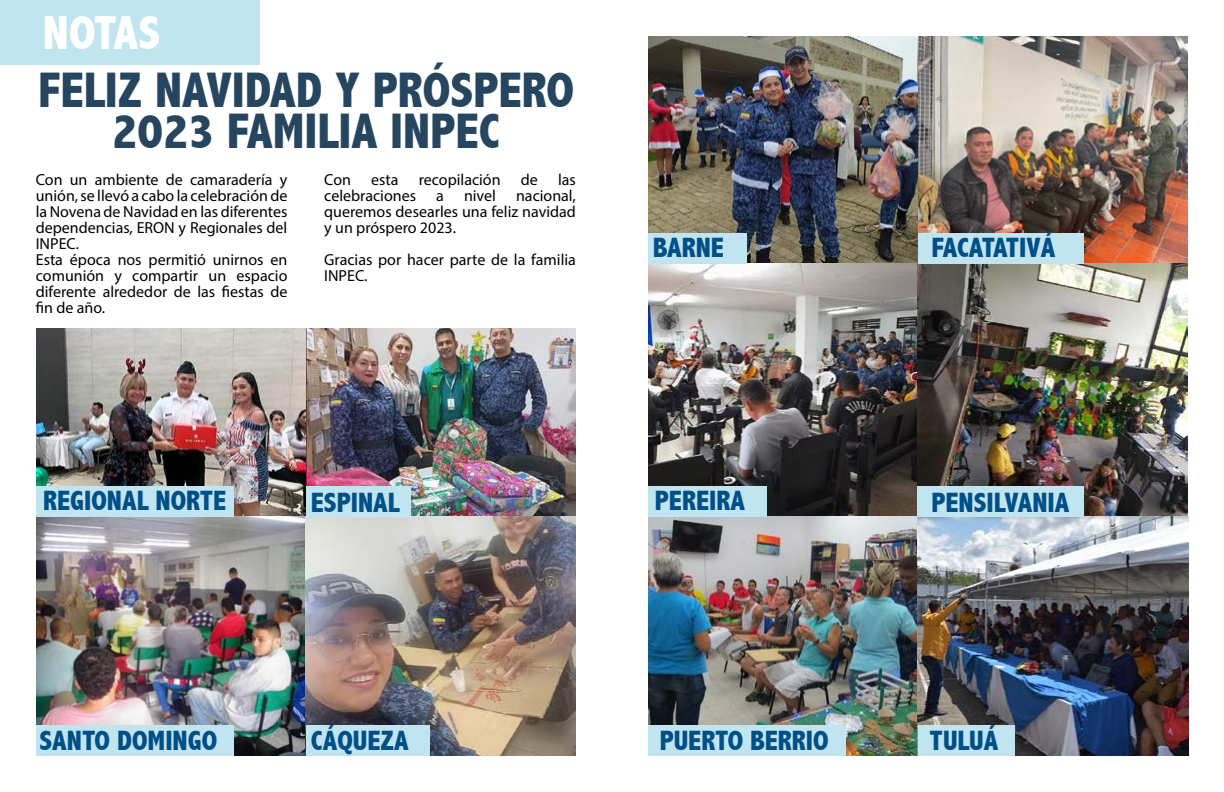
<style>
.page{position:relative;width:1224px;height:792px;background:#fff}
.page>*{position:absolute;margin:0;border:0;box-sizing:border-box;transform-origin:0 0}
.t1{font:800 condensed 50px/41px "Abadi";color:#26455e;text-align:center}
.t2{font:800 condensed 48px "Abadi";letter-spacing:-.015em;color:#fff}
.t3{font:800 condensed 28px "Abadi";color:#004f86}
.t4{font:16px/16px "Myriad Pro";color:#000}
</style>
<div class="page">
<div style="left:0;top:0;width:260px;height:64px;background:#c1e4f1"></div>
<img style="left:36px;top:329px;width:540px;height:427px">
<img style="left:648px;top:36px;width:540px;height:720px">
<div style="left:36px;top:486px;width:198px;height:30px;background:#c1e4f1"></div>
<div style="left:306px;top:486px;width:105px;height:30px;background:#c1e4f1"></div>
<div style="left:36px;top:726px;width:198px;height:30px;background:#c1e4f1"></div>
<div style="left:306px;top:726px;width:123px;height:30px;background:#c1e4f1"></div>
<div style="left:648px;top:233px;width:99px;height:30px;background:#c1e4f1"></div>
<div style="left:648px;top:486px;width:119px;height:30px;background:#c1e4f1"></div>
<div style="left:648px;top:726px;width:198px;height:30px;background:#c1e4f1"></div>
<div style="left:918px;top:233px;width:166px;height:30px;background:#c1e4f1"></div>
<div style="left:918px;top:486px;width:166px;height:30px;background:#c1e4f1"></div>
<div style="left:918px;top:726px;width:96px;height:30px;background:#c1e4f1"></div>
<h2 class="t2" style="left:43px;top:5px;width:119px">NOTAS</h2>
<h1 class="t1" style="left:38px;top:70px;width:537px">FELIZ NAVIDAD Y PRÓSPERO<br>2023 FAMILIA INPEC</h1>
<p class="t4" style="left:36px;top:171px;width:253px">Con un ambiente de camaradería y unión, se llevó a cabo la celebración de la Novena de Navidad en las diferentes dependencias, ERON y Regionales del<br>INPEC.<br>Esta época nos permitió unirnos en comunión y compartir un espacio diferente alrededor de las fiestas de fin de año.</p>
<p class="t4" style="left:324px;top:171px;width:28px">Con</p>
<p class="t4" style="left:371px;top:171px;width:29px">esta</p>
<p class="t4" style="left:419px;top:171px;width:83px">recopilación</p>
<p class="t4" style="left:521px;top:171px;width:19px">de</p>
<p class="t4" style="left:558px;top:171px;width:19px">las</p>
<p class="t4" style="left:324px;top:187px;width:253px;text-align:justify;text-indent:192px">nacional, queremos desearles una feliz navidad y un próspero 2023.</p>
<p class="t4" style="left:324px;top:251px;width:253px">Gracias por hacer parte de la familia<br>INPEC.</p>
<p class="t4" style="left:324px;top:187px;width:93px">celebraciones</p>
<p class="t4" style="left:436px;top:187px;width:9px">a</p>
<p class="t4" style="left:464px;top:187px;width:33px">nivel</p>
<h3 class="t3" style="left:43px;top:484px;width:185px">REGIONAL NORTE</h3>
<h3 class="t3" style="left:311px;top:486px;width:90px">ESPINAL</h3>
<h3 class="t3" style="left:653px;top:231px;width:73px">BARNE</h3>
<h3 class="t3" style="left:932px;top:231px;width:125px">FACATATIVÁ</h3>
<h3 class="t3" style="left:655px;top:484px;width:92px">PEREIRA</h3>
<h3 class="t3" style="left:932px;top:486px;width:139px">PENSILVANIA</h3>
<h3 class="t3" style="left:39px;top:724px;width:179px">SANTO DOMINGO</h3>
<h3 class="t3" style="left:311px;top:724px;width:100px">CÁQUEZA</h3>
<h3 class="t3" style="left:660px;top:724px;width:171px">PUERTO BERRIO</h3>
<h3 class="t3" style="left:930px;top:724px;width:70px">TULUÁ</h3>
</div>
